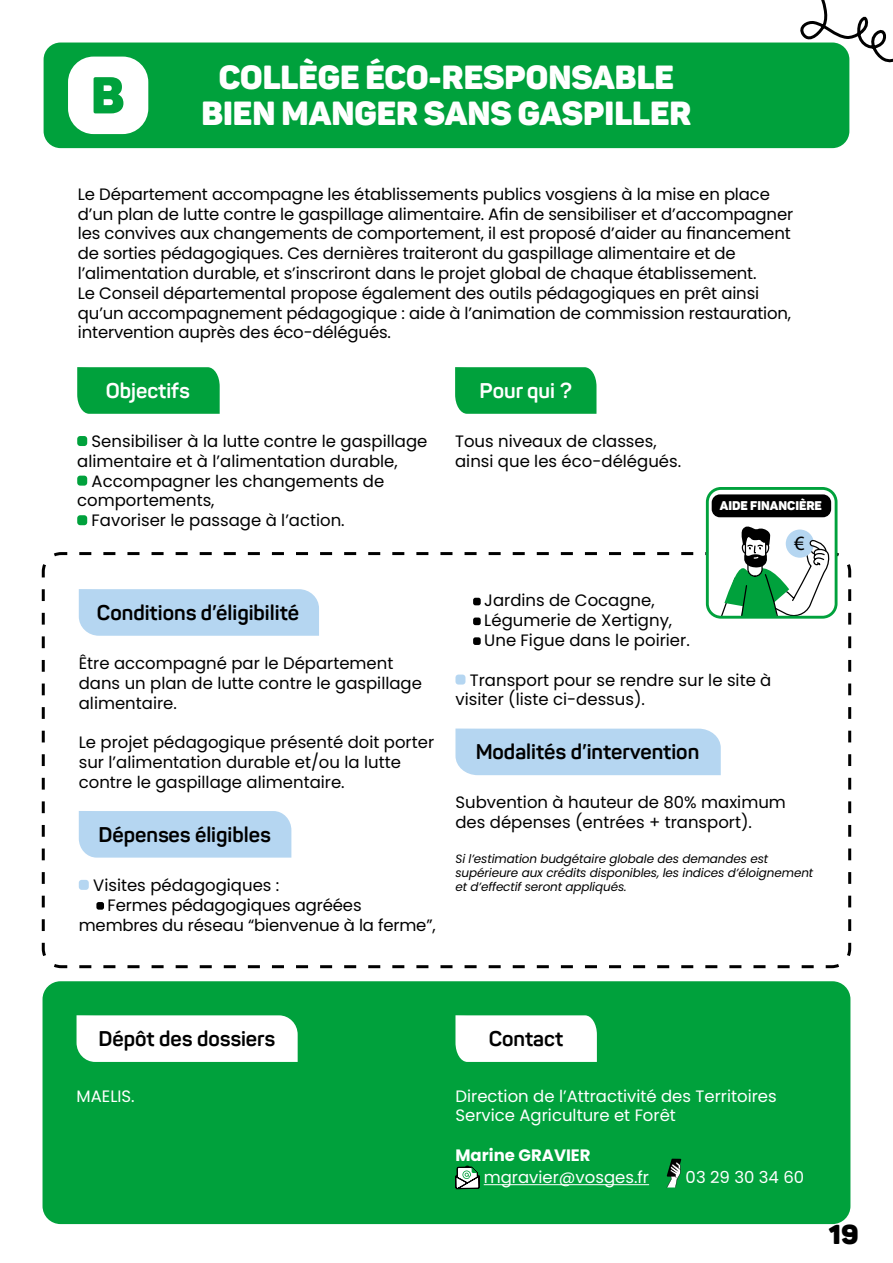
<style>
.page{position:relative;width:893px;height:1263px;background:#fff}
.page>*{position:absolute;margin:0;border:0;box-sizing:border-box;transform-origin:0 0}
.t1{font:51px "Panton Black Caps";color:#00a13c}
.t2{font:33px "Panton Black Caps";color:#fff}
.t3{font:900 27px "Panton";color:#000}
.t4{font:700 21px "Panton";color:#000}
.t5{font:700 21px "Panton";color:#fff}
.t6{font:20.4px "Myriad Pro";color:#000}
.t7{font:16.5px/19.8px "Poppins";letter-spacing:-.01em;color:#000}
.t8{font:16.5px/19.8px "Poppins";color:#fff}
.t9{font:700 16.5px "Poppins";color:#fff}
.t10{font:12.45px "Panton Black Caps";color:#fff}
.t11{font:italic 12px/14.4px "Poppins";letter-spacing:-.01em;color:#000}
</style>
<div class="page">
<svg style="left:798px;top:0;width:95px;height:65px"></svg>
<svg style="left:41px;top:551px;width:811px;height:418px"></svg>
<div style="left:43px;top:981px;width:807px;height:243px;background:#00a13c;border-radius:18px"></div>
<div style="left:77px;top:1015px;width:221px;height:47px;background:#fff"></div>
<hr style="left:484px;top:1184px;width:165px;height:1px;background:#fff">
<div style="left:455px;top:1015px;width:142px;height:47px;background:#fff"></div>
<svg style="left:455px;top:1165px;width:24px;height:60px"></svg>
<svg style="left:667px;top:1159px;width:14px;height:29px"></svg>
<div style="left:707px;top:488px;width:129px;height:129px;background:#fff;border-radius:14px"></div>
<svg style="left:73px;top:525px;width:757px;height:111px"></svg>
<div style="left:706px;top:487px;width:131px;height:132px;border:3px solid #00a13c;border-radius:14px"></div>
<div style="left:712px;top:494px;width:119px;height:23px;background:#000;border-radius:8px"></div>
<div style="left:44px;top:43px;width:805px;height:105px;background:#00a13c;border-radius:17px"></div>
<div style="left:68px;top:57px;width:80px;height:77px;background:#fff;border-radius:26px"></div>
<div style="left:77px;top:367px;width:143px;height:47px;background:#00a13c"></div>
<div style="left:77px;top:436px;width:10px;height:10px;background:#00a13c;border-radius:3px"></div>
<div style="left:77px;top:476px;width:10px;height:10px;background:#00a13c;border-radius:3px"></div>
<div style="left:77px;top:515px;width:10px;height:10px;background:#00a13c;border-radius:3px"></div>
<div style="left:455px;top:367px;width:141px;height:47px;background:#00a13c"></div>
<h1 class="t1" style="left:91px;top:63px;width:35px">B</h1>
<h2 class="t2" style="left:219px;top:56px;width:457px">COLLÈGE ÉCO-RESPONSABLE</h2>
<h2 class="t2" style="left:201px;top:92px;width:491px">BIEN MANGER SANS GASPILLER</h2>
<p class="t7" style="left:78px;top:184px;width:717px">Le Département accompagne les établissements publics vosgiens à la mise en place d’un plan de lutte contre le gaspillage alimentaire. Afin de sensibiliser et d’accompagner les convives aux changements de comportement, il est proposé d’aider au financement de sorties pédagogiques. Ces dernières traiteront du gaspillage alimentaire et de l’alimentation durable, et s’inscriront dans le projet global de chaque établissement.<br>Le Conseil départemental propose également des outils pédagogiques en prêt ainsi qu’un accompagnement pédagogique : aide à l’animation de commission restauration, intervention auprès des éco-délégués.</p>
<p class="t5" style="left:106px;top:377px;width:85px">Objectifs</p>
<p class="t7" style="left:92px;top:431px;width:337px">Sensibiliser à la lutte contre le gaspillage</p>
<p class="t7" style="left:77px;top:451px;width:322px">alimentaire et à l’alimentation durable,</p>
<p class="t7" style="left:92px;top:471px;width:294px">Accompagner les changements de</p>
<p class="t7" style="left:77px;top:491px;width:139px">comportements,</p>
<p class="t7" style="left:92px;top:511px;width:255px">Favoriser le passage à l’action.</p>
<p class="t4" style="left:97px;top:599px;width:204px">Conditions d’éligibilité</p>
<p class="t7" style="left:79px;top:653px;width:345px">Être accompagné par le Département dans un plan de lutte contre le gaspillage alimentaire.</p>
<p class="t7" style="left:79px;top:733px;width:357px">Le projet pédagogique présenté doit porter sur l’alimentation durable et/ou la lutte contre le gaspillage alimentaire.</p>
<p class="t4" style="left:98px;top:821px;width:174px">Dépenses éligibles</p>
<p class="t7" style="left:93px;top:875px;width:188px">Visites pédagogiques :</p>
<p class="t7" style="left:108px;top:895px;width:256px">Fermes pédagogiques agréées</p>
<p class="t7" style="left:79px;top:915px;width:358px">membres du réseau “bienvenue à la ferme”,</p>
<p class="t5" style="left:480px;top:377px;width:94px">Pour qui ?</p>
<p class="t7" style="left:455px;top:431px;width:228px">Tous niveaux de classes, ainsi que les éco-délégués.</p>
<p class="t10" style="left:720px;top:498px;width:104px">AIDE FINANCIÈRE</p>
<p class="t6" style="left:794px;top:531px;width:12px">€</p>
<p class="t7" style="left:484px;top:591px;width:207px">Jardins de Cocagne,<br>Légumerie de Xertigny,<br>Une Figue dans le poirier.</p>
<p class="t7" style="left:455px;top:670px;width:317px;text-indent:14px">Transport pour se rendre sur le site à visiter (liste ci-dessus).</p>
<p class="t4" style="left:476px;top:739px;width:225px">Modalités d’intervention</p>
<p class="t7" style="left:455px;top:793px;width:332px">Subvention à hauteur de 80% maximum des dépenses (entrées + transport).</p>
<p class="t11" style="left:455px;top:851px;width:359px">Si l’estimation budgétaire globale des demandes est supérieure aux crédits disponibles, les indices d’éloignement et d’effectif seront appliqués.</p>
<p class="t4" style="left:99px;top:1026px;width:178px">Dépôt des dossiers</p>
<p class="t8" style="left:77px;top:1086px;width:60px">MAELIS.</p>
<p class="t4" style="left:489px;top:1026px;width:76px">Contact</p>
<p class="t8" style="left:455px;top:1086px;width:323px">Direction de l’Attractivité des Territoires<br>Service Agriculture et Forêt</p>
<p class="t9" style="left:455px;top:1145px;width:137px">Marine GRAVIER</p>
<p class="t8" style="left:484px;top:1168px;width:167px">mgravier@vosges.fr</p>
<p class="t8" style="left:686px;top:1168px;width:120px">03 29 30 34 60</p>
<h3 class="t3" style="left:829px;top:1217px;width:31px">19</h3>
</div>
